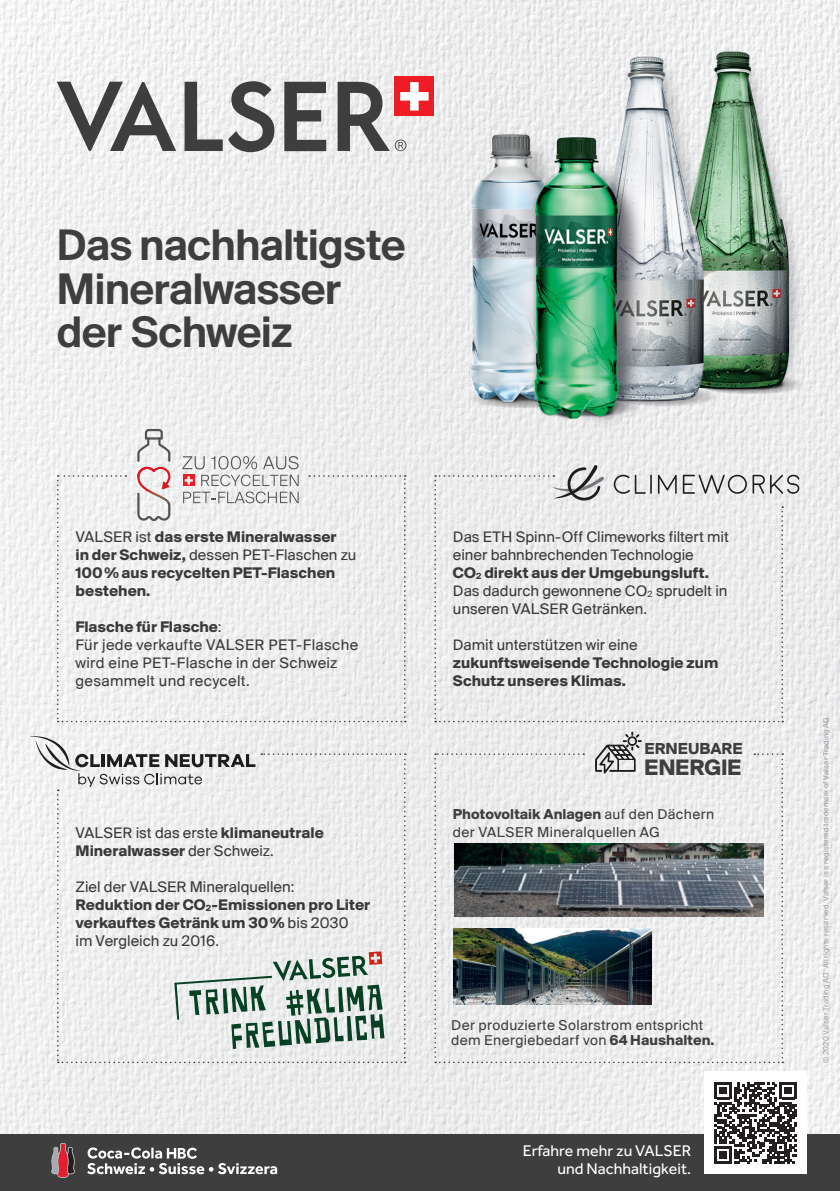
<style>
.page{position:relative;width:840px;height:1191px;background:#fff}
.page>*{position:absolute;margin:0;border:0;box-sizing:border-box;transform-origin:0 0}
.t1{font:46px/43.2px "Suisse BP Intl Antique";letter-spacing:-.02em;color:#3e3e3f}
.t2{font:700 23.4px "Suisse BP Intl";letter-spacing:-.015em;color:#3e3e3f}
.t3{font:700 16.6px "Suisse BP Intl";letter-spacing:-.005em;color:#3e3e3f}
.t4{font:16px/18px "Suisse BP Intl";letter-spacing:.005em;color:#3e3e3f}
.t5{font:700 16px/18px "Suisse BP Intl";color:#3e3e3f}
.t6{font:16px/18px "Effra";color:#fff;text-align:right}
.t7{font:15px/15px "Suisse BP Intl";letter-spacing:.025em;color:#3e3e3f}
.t8{font:8px "Suisse BP Intl";letter-spacing:.02em;color:#a8a9ad}
.s1{font-weight:400}
.s2{font-weight:700}
</style>
<div class="page">
<div style="left:0;top:1134px;width:839px;height:57px;background:#3e3e3f"></div>
<svg style="left:51px;top:1143px;width:24px;height:34px"></svg>
<svg style="left:87px;top:1147px;width:190px;height:27px"></svg>
<div style="left:704px;top:1071px;width:102px;height:103px;background:#fff"></div>
<svg style="left:714px;top:1134px;width:82px;height:30px"></svg>
<img style="left:0;top:0;width:839px;height:1134px">
<div style="left:394px;top:77px;width:40px;height:39px;background:#ee1d23"></div>
<svg style="left:57px;top:82px;width:119px;height:69px"></svg>
<svg style="left:337px;top:82px;width:91px;height:69px"></svg>
<svg style="left:284px;top:82px;width:42px;height:69px;background:#808081"></svg>
<svg style="left:184px;top:81px;width:90px;height:71px"></svg>
<svg style="left:57px;top:429px;width:348px;height:293px"></svg>
<svg style="left:30px;top:736px;width:375px;height:327px"></svg>
<svg style="left:434px;top:465px;width:364px;height:257px"></svg>
<svg style="left:434px;top:731px;width:348px;height:332px"></svg>
<h1 class="t1" style="left:57px;top:222px;width:350px">Das nachhaltigste<br>Mineralwasser der Schweiz</h1>
<p class="t5" style="left:75px;top:527px;width:282px"><span class="s1">VALSER ist</span> das erste Mineralwasser<br>in der Schweiz, <span class="s1">dessen PET-Flaschen zu<br></span>100% aus recycelten PET-Flaschen bestehen.</p>
<p class="t4" style="left:75px;top:617px;width:284px"><span class="s2">Flasche für Flasche</span>:<br>Für jede verkaufte VALSER PET-Flasche wird eine PET-Flasche in der Schweiz gesammelt und recycelt.</p>
<p class="t4" style="left:76px;top:823px;width:249px">VALSER ist das erste <span class="s2">klimaneutrale<br>Mineralwasser</span> der Schweiz.</p>
<p class="t5" style="left:76px;top:877px;width:296px"><span class="s1">Ziel der VALSER Mineralquellen:<br></span>Reduktion der CO<sub>2</sub>-Emissionen pro Liter verkauftes Getränk um 30% <span class="s1">bis 2030<br>im Vergleich zu 2016.</span></p>
<p class="t4" style="left:452px;top:527px;width:277px">Das ETH Spinn-Off Climeworks filtert mit einer bahnbrechenden Technologie<br><span class="s2">CO</span><sub>2</sub> <span class="s2">direkt aus der Umgebungsluft.<br></span>Das dadurch gewonnene CO<sub>2</sub> sprudelt in unseren VALSER Getränken.</p>
<p class="t4" style="left:452px;top:635px;width:186px">Damit unterstützen wir eine</p>
<p class="t5" style="left:452px;top:653px;width:267px">zukunftsweisende Technologie zum<br>Schutz unseres Klimas.</p>
<p class="t3" style="left:644px;top:738px;width:100px">ERNEUBARE</p>
<h2 class="t2" style="left:643px;top:753px;width:99px">ENERGIE</h2>
<p class="t7" style="left:452px;top:805px;width:262px;line-height:18px"><span class="s2">Photovoltaik Anlagen</span> auf den Dächern der VALSER Mineralquellen AG</p>
<p class="t7" style="left:451px;top:1017px;width:265px">Der produzierte Solarstrom entspricht dem Energiebedarf von <span class="s2">64 Haushalten.</span></p>
<p class="t6" style="left:522px;top:1141px;width:170px">Erfahre mehr zu VALSER und Nachhaltigkeit.</p>
<p class="t8" style="left:820px;top:1063px;width:350px;rotate:-90deg">© 2020 Valser Trading AG. All rights reserved. Valser is a registered trademark of Valser Trading AG.</p>
</div>
